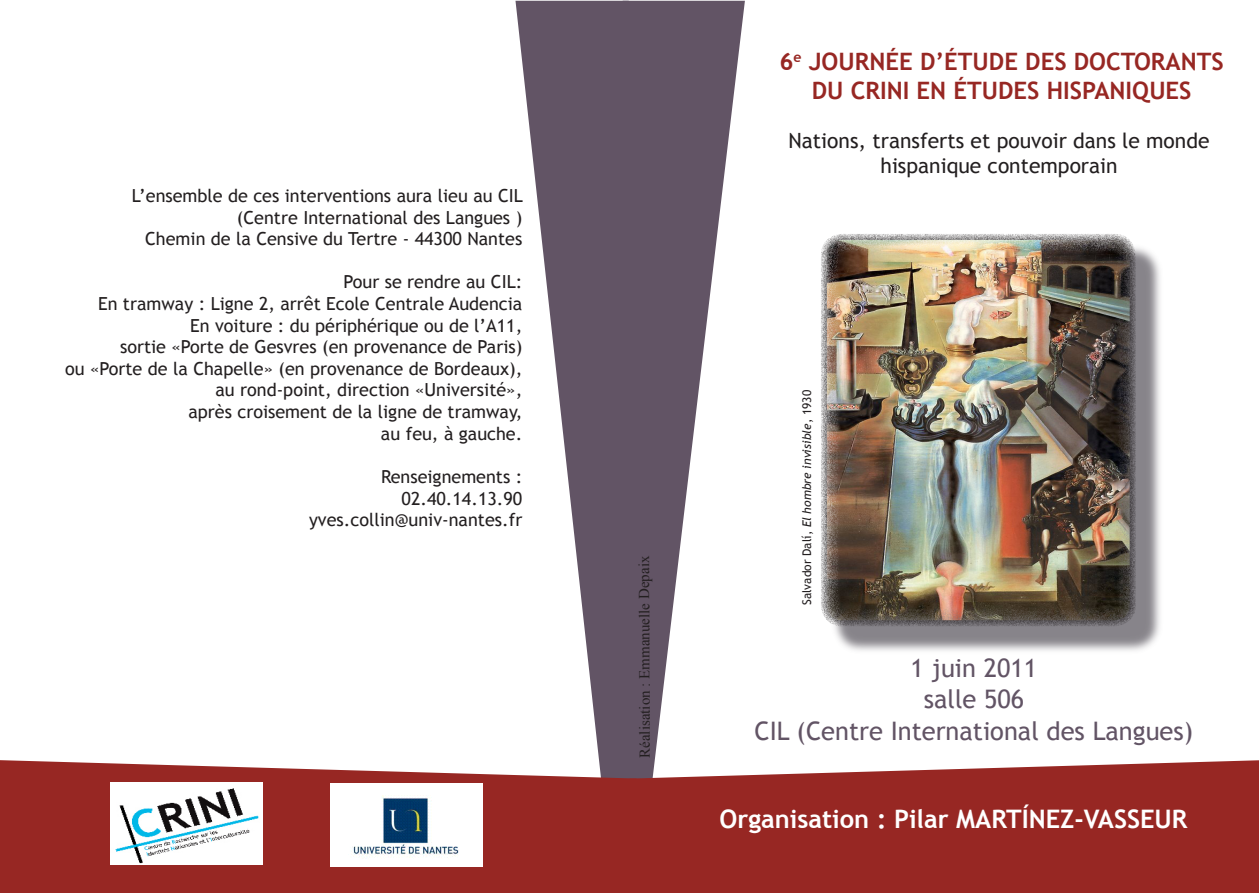
<style>
.page{position:relative;width:1259px;height:893px;background:#fff}
.page>*{position:absolute;margin:0;border:0;box-sizing:border-box;transform-origin:0 0}
.t1{font:25.5px "Trebuchet MS";color:#625465}
.t2{font:700 25.5px "Trebuchet MS";color:#fff}
.t3{font:700 24px "Trebuchet MS";color:#972723}
.t4{font:21px "Trebuchet MS";color:#231f20}
.t5{font:18px "Trebuchet MS";color:#231f20}
.t6{font:15px "Times New Roman";letter-spacing:-.005em;color:#231f20}
.t7{font:12px "Trebuchet MS";color:#231f20}
.s1{font-style:italic}
</style>
<div class="page">
<svg style="left:629px;top:1px;width:116px;height:759px;fill:#625465"></svg>
<svg style="left:636px;top:760px;width:623px;height:133px;background:#9d3531"></svg>
<svg style="left:515px;top:1px;width:114px;height:759px;fill:#625465"></svg>
<div style="left:831px;top:244px;width:332px;height:410px;background:#5f5b63;opacity:.75"></div>
<img style="left:824px;top:237px;width:308px;height:386px;border-radius:18px">
<div style="left:821px;top:234px;width:314px;height:392px;border:6px solid #231f20;border-radius:18px"></div>
<svg style="left:0;top:760px;width:636px;height:133px;background:#a03d39"></svg>
<img style="left:111px;top:782px;width:151px;height:82px">
<img style="left:330px;top:784px;width:152px;height:82px">
<p class="t5" style="left:132px;top:185px;width:392px">L’ensemble de ces interventions aura lieu au CIL</p>
<p class="t5" style="left:237px;top:207px;width:287px">(Centre International des Langues )</p>
<p class="t5" style="left:145px;top:228px;width:379px">Chemin de la Censive du Tertre - 44300 Nantes</p>
<p class="t5" style="left:344px;top:271px;width:180px">Pour se rendre au CIL:</p>
<p class="t5" style="left:98px;top:293px;width:426px">En tramway : Ligne 2, arrêt Ecole Centrale Audencia</p>
<p class="t5" style="left:190px;top:315px;width:334px">En voiture : du périphérique ou de l’A11,</p>
<p class="t5" style="left:120px;top:336px;width:404px">sortie «Porte de Gesvres (en provenance de Paris)</p>
<p class="t5" style="left:65px;top:358px;width:458px">ou «Porte de la Chapelle» (en provenance de Bordeaux),</p>
<p class="t5" style="left:215px;top:379px;width:308px">au rond-point, direction «Université»,</p>
<p class="t5" style="left:188px;top:401px;width:335px">après croisement de la ligne de tramway,</p>
<p class="t5" style="left:381px;top:423px;width:143px">au feu, à gauche.</p>
<p class="t5" style="left:381px;top:466px;width:143px">Renseignements :</p>
<p class="t5" style="left:401px;top:487px;width:122px">02.40.14.13.90</p>
<p class="t5" style="left:309px;top:509px;width:215px">yves.collin@univ-nantes.fr</p>
<p class="t3" style="left:779px;top:47px;width:446px">6<sup>e</sup> JOURNÉE D’ÉTUDE DES DOCTORANTS</p>
<p class="t3" style="left:811px;top:75px;width:381px">DU CRINI EN ÉTUDES HISPANIQUES</p>
<p class="t4" style="left:788px;top:128px;width:422px">Nations, transferts et pouvoir dans le monde</p>
<p class="t4" style="left:880px;top:154px;width:239px">hispanique contemporain</p>
<p class="t6" style="left:634px;top:758px;width:204px;rotate:-90deg">Réalisation : Emmanuelle Depaix</p>
<p class="t7" style="left:800px;top:605px;width:217px;rotate:-90deg">Salvador Dalí, <span class="s1">El hombre invisible</span>, 1930</p>
<p class="t1" style="left:910px;top:653px;width:128px">1 juin 2011</p>
<p class="t1" style="left:923px;top:684px;width:102px">salle 506</p>
<p class="t1" style="left:754px;top:716px;width:440px">CIL (Centre International des Langues)</p>
<p class="t2" style="left:719px;top:803px;width:469px">Organisation : Pilar MARTÍNEZ-VASSEUR</p>
</div>
